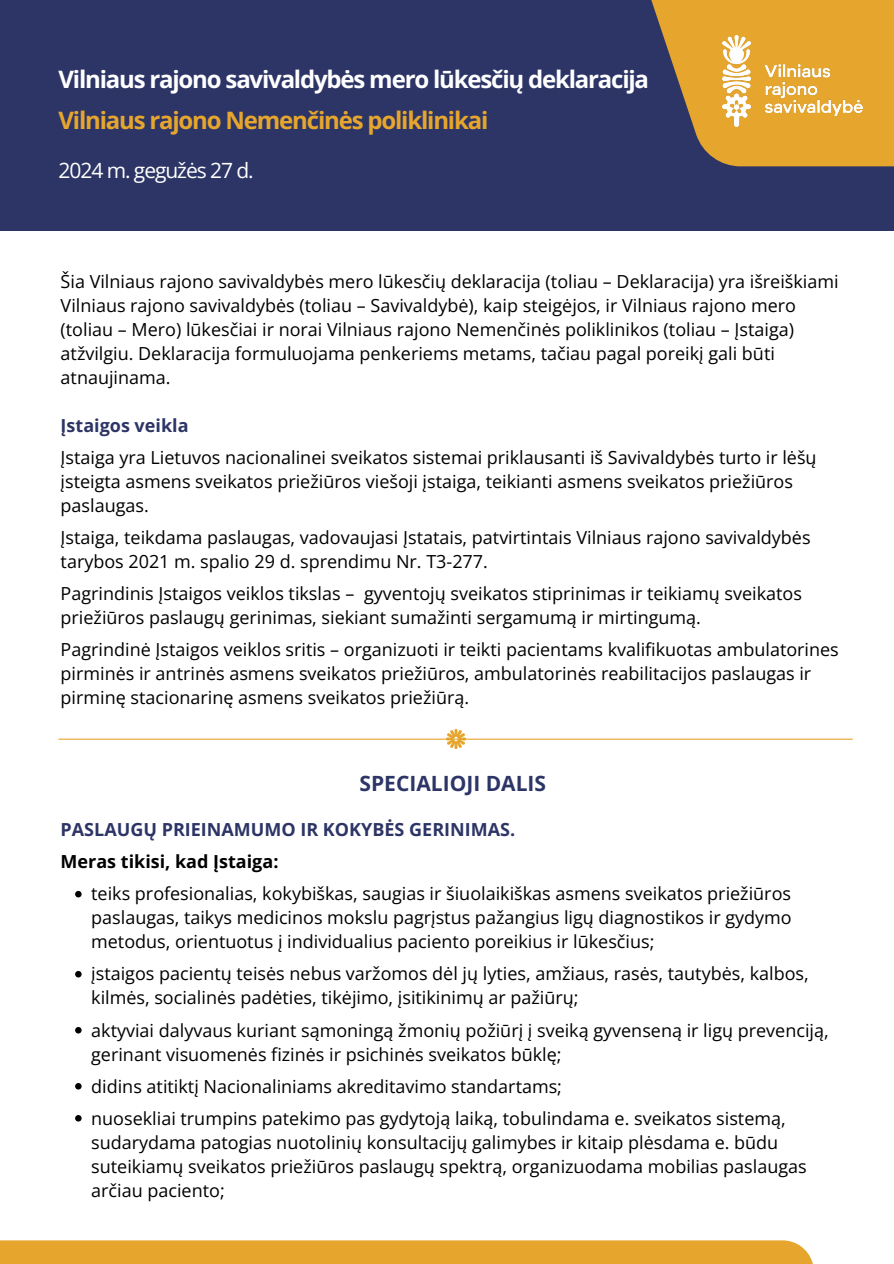
<style>
.page{position:relative;width:894px;height:1264px;background:#fff}
.page>*{position:absolute;margin:0;border:0;box-sizing:border-box;transform-origin:0 0}
.t1{font:700 24px "Open Sans";letter-spacing:-.05em;color:#fff}
.t2{font:700 24px "Open Sans";letter-spacing:-.05em;color:#e6a62e}
.t3{font:21px "Open Sans";letter-spacing:-.05em;color:#fff}
.t4{font:700 21px "Open Sans";color:#2d3566}
.t5{font:18px/24px "Open Sans";color:#000}
.t6{font:700 18px "Open Sans";color:#2d3566}
.t7{font:700 18px "Open Sans";color:#000}
</style>
<div class="page">
<div style="left:0;top:0;width:893px;height:231px;background:#2d3566"></div>
<svg style="left:651px;top:0;width:242px;height:166px;fill:#e6a62e"></svg>
<div style="left:0;top:1240px;width:832px;height:23px;background:#e6a62e"></div>
<img style="left:721px;top:35px;width:141px;height:91px">
<hr style="left:58px;top:738px;width:794px;height:1px;background:#e6a62e">
<img style="left:446px;top:729px;width:19px;height:20px">
<svg style="left:75px;top:890px;width:7px;height:7px"></svg>
<svg style="left:75px;top:971px;width:7px;height:6px"></svg>
<svg style="left:75px;top:1027px;width:7px;height:6px"></svg>
<svg style="left:75px;top:1083px;width:7px;height:6px"></svg>
<svg style="left:75px;top:1115px;width:7px;height:6px"></svg>
<h1 class="t1" style="left:58px;top:62px;width:592px">Vilniaus rajono savivaldybės mero lūkesčių deklaracija</h1>
<h3 class="t2" style="left:58px;top:103px;width:431px">Vilniaus rajono Nemenčinės poliklinikai</h3>
<p class="t3" style="left:58px;top:156px;width:197px">2024 m. gegužės 27 d.</p>
<p class="t5" style="left:61px;top:269px;width:779px">Šia Vilniaus rajono savivaldybės mero lūkesčių deklaracija (toliau – Deklaracija) yra išreiškiami Vilniaus rajono savivaldybės (toliau – Savivaldybė), kaip steigėjos, ir Vilniaus rajono mero (toliau – Mero) lūkesčiai ir norai Vilniaus rajono Nemenčinės poliklinikos (toliau – Įstaiga) atžvilgiu. Deklaracija formuluojama penkeriems metams, tačiau pagal poreikį gali būti atnaujinama.</p>
<p class="t6" style="left:61px;top:413px;width:129px">Įstaigos veikla</p>
<p class="t5" style="left:61px;top:445px;width:757px">Įstaiga yra Lietuvos nacionalinei sveikatos sistemai priklausanti iš Savivaldybės turto ir lėšų įsteigta asmens sveikatos priežiūros viešoji įstaiga, teikianti asmens sveikatos priežiūros paslaugas.</p>
<p class="t5" style="left:61px;top:525px;width:751px">Įstaiga, teikdama paslaugas, vadovaujasi Įstatais, patvirtintais Vilniaus rajono savivaldybės tarybos 2021 m. spalio 29 d. sprendimu Nr. T3-277.</p>
<p class="t5" style="left:61px;top:581px;width:742px">Pagrindinis Įstaigos veiklos tikslas – gyventojų sveikatos stiprinimas ir teikiamų sveikatos priežiūros paslaugų gerinimas, siekiant sumažinti sergamumą ir mirtingumą.</p>
<p class="t5" style="left:61px;top:637px;width:779px">Pagrindinė Įstaigos veiklos sritis – organizuoti ir teikti pacientams kvalifikuotas ambulatorines pirminės ir antrinės asmens sveikatos priežiūros, ambulatorinės reabilitacijos paslaugas ir pirminę stacionarinę asmens sveikatos priežiūrą.</p>
<h2 class="t4" style="left:359px;top:769px;width:188px">SPECIALIOJI DALIS</h2>
<h4 class="t6" style="left:61px;top:817px;width:456px">PASLAUGŲ PRIEINAMUMO IR KOKYBĖS GERINIMAS.</h4>
<h5 class="t7" style="left:61px;top:849px;width:219px">Meras tikisi, kad Įstaiga:</h5>
<p class="t5" style="left:91px;top:881px;width:701px;text-align:justify">teiks profesionalias, kokybiškas, saugias ir šiuolaikiškas asmens sveikatos priežiūros paslaugas, taikys medicinos mokslu pagrįstus pažangius ligų diagnostikos ir gydymo metodus, orientuotus į individualius paciento poreikius ir lūkesčius;</p>
<p class="t5" style="left:91px;top:961px;width:718px">įstaigos pacientų teisės nebus varžomos dėl jų lyties, amžiaus, rasės, tautybės, kalbos, kilmės, socialinės padėties, tikėjimo, įsitikinimų ar pažiūrų;</p>
<p class="t5" style="left:91px;top:1017px;width:738px">aktyviai dalyvaus kuriant sąmoningą žmonių požiūrį į sveiką gyvenseną ir ligų prevenciją, gerinant visuomenės fizinės ir psichinės sveikatos būklę;</p>
<p class="t5" style="left:91px;top:1073px;width:472px">didins atitiktį Nacionaliniams akreditavimo standartams;</p>
<p class="t5" style="left:91px;top:1105px;width:716px">nuosekliai trumpins patekimo pas gydytoją laiką, tobulindama e. sveikatos sistemą, sudarydama patogias nuotolinių konsultacijų galimybes ir kitaip plėsdama e. būdu suteikiamų sveikatos priežiūros paslaugų spektrą, organizuodama mobilias paslaugas arčiau paciento;</p>
</div>
